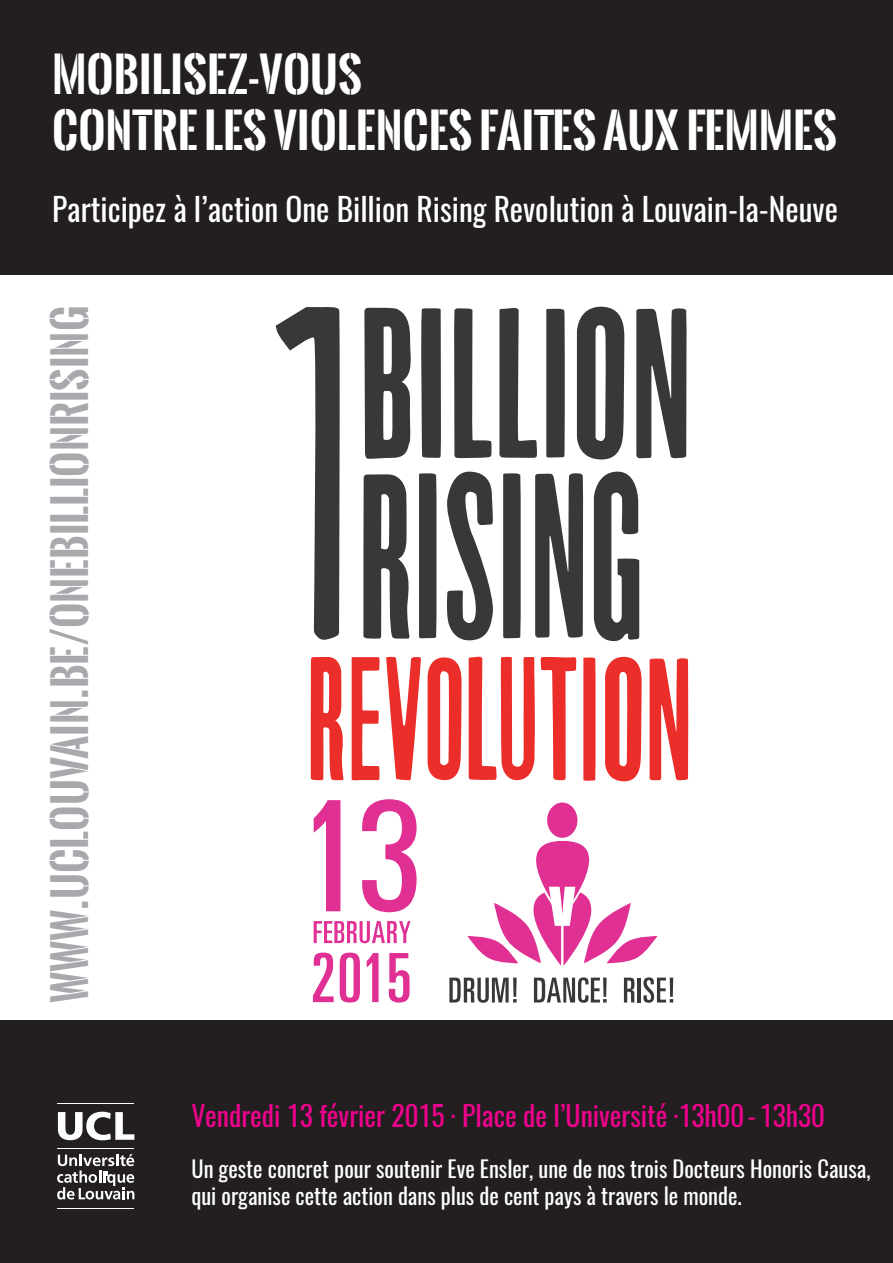
<style>
.page{position:relative;width:893px;height:1263px;background:#fff}
.page>*{position:absolute;margin:0;border:0;box-sizing:border-box;transform-origin:0 0}
.t1{font:136.8px "Oswald";color:#e13094}
.t2{font:700 46.5px/55.8px "Oswald Stencil";color:#fff}
.t3{font:700 43.5px "Oswald Stencil";color:#a8a9ad}
.t4{font:31.5px "Oswald";color:#fff}
.t5{font:27.75px "Oswald";color:#ed028c}
.t6{font:22.5px/27px "Oswald";color:#fff}
.s1{font-size:42px;color:#fff}
</style>
<div class="page">
<div style="left:0;top:1020px;width:893px;height:243px;background:#231f20"></div>
<svg style="left:313px;top:953px;width:21px;height:49px"></svg>
<svg style="left:340px;top:953px;width:20px;height:49px"></svg>
<svg style="left:367px;top:953px;width:11px;height:49px"></svg>
<svg style="left:389px;top:953px;width:21px;height:49px"></svg>
<svg style="left:314px;top:800px;width:26px;height:111px"></svg>
<svg style="left:314px;top:921px;width:97px;height:22px"></svg>
<div style="left:547px;top:802px;width:30px;height:36px;background:#e13094;border-radius:50%"></div>
<svg style="left:468px;top:841px;width:189px;height:125px"></svg>
<svg style="left:364px;top:307px;width:47px;height:152px"></svg>
<svg style="left:421px;top:308px;width:20px;height:150px;background:#404041"></svg>
<svg style="left:454px;top:308px;width:38px;height:150px"></svg>
<svg style="left:499px;top:308px;width:38px;height:150px"></svg>
<svg style="left:546px;top:308px;width:19px;height:150px;background:#404041"></svg>
<svg style="left:577px;top:307px;width:47px;height:152px"></svg>
<svg style="left:636px;top:308px;width:51px;height:150px"></svg>
<svg style="left:594px;top:472px;width:45px;height:170px"></svg>
<svg style="left:535px;top:473px;width:48px;height:165px"></svg>
<svg style="left:503px;top:473px;width:18px;height:166px;background:#404041"></svg>
<svg style="left:446px;top:472px;width:47px;height:169px"></svg>
<svg style="left:363px;top:473px;width:74px;height:166px"></svg>
<svg style="left:386px;top:656px;width:35px;height:124px"></svg>
<svg style="left:311px;top:657px;width:69px;height:123px"></svg>
<svg style="left:427px;top:657px;width:35px;height:123px"></svg>
<svg style="left:469px;top:656px;width:107px;height:125px"></svg>
<svg style="left:583px;top:657px;width:13px;height:124px;background:#ec3e3a"></svg>
<svg style="left:605px;top:657px;width:37px;height:124px"></svg>
<svg style="left:650px;top:658px;width:38px;height:122px"></svg>
<svg style="left:276px;top:307px;width:64px;height:333px"></svg>
<svg style="left:449px;top:977px;width:68px;height:26px"></svg>
<svg style="left:534px;top:977px;width:73px;height:26px"></svg>
<svg style="left:624px;top:977px;width:10px;height:25px"></svg>
<hr style="left:638px;top:978px;width:3px;height:24px;background:#383839">
<svg style="left:643px;top:977px;width:30px;height:26px"></svg>
<svg style="left:57px;top:1154px;width:77px;height:45px"></svg>
<svg style="left:58px;top:1112px;width:76px;height:28px"></svg>
<hr style="left:58px;top:1103px;width:76px;height:1px;background:#fff">
<hr style="left:58px;top:1208px;width:76px;height:1px;background:#fff">
<hr style="left:58px;top:1148px;width:76px;height:1px;background:#fff">
<div style="left:0;top:0;width:893px;height:274px;background:#231f20"></div>
<h2 class="t2" style="left:52px;top:46px;width:786px">MOBILISEZ-VOUS<br>CONTRE LES VIOLENCES FAITES AUX FEMMES</h2>
<h3 class="t4" style="left:52px;top:187px;width:787px">Participez à l’action One Billion Rising Revolution à Louvain-la-Neuve</h3>
<h3 class="t3" style="left:38px;top:1003px;width:724px;rotate:-90deg">WWW.UCLOUVAIN.BE/ONEBILLIONRISING<span class="s1">G</span></h3>
<h1 class="t1" style="left:357px;top:760px;width:65px">3</h1>
<p class="t5" style="left:191px;top:1096px;width:635px">Vendredi 13 février 2015 · Place de l’Université ·13h00- 13h30</p>
<p class="t6" style="left:191px;top:1155px;width:681px">Un geste concret pour soutenir Eve Ensler, une de nos trois Docteurs Honoris Causa, qui organise cette action dans plus de cent pays à travers le monde.</p>
</div>
